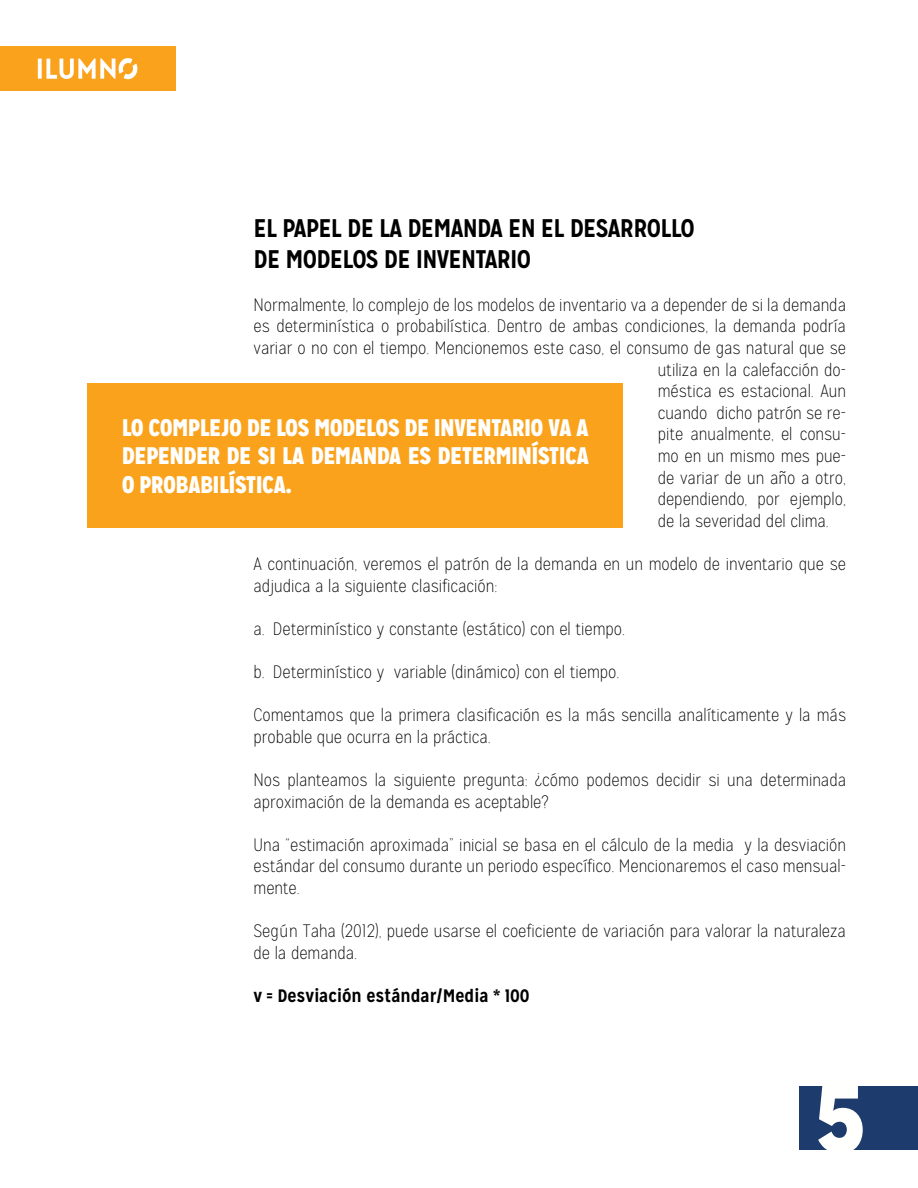
<style>
.page{position:relative;width:918px;height:1188px;background:#fff}
.page>*{position:absolute;margin:0;border:0;box-sizing:border-box;transform-origin:0 0}
.t1{font:900 97.5px "Mission Gothic";color:#fffffe}
.t2{font:700 25.5px/30.6px "Mission Gothic";letter-spacing:-.03em;color:#000}
.t3{font:900 24px/28.8px "Mission Gothic";color:#fff;text-align:justify}
.t4{font:100 18px/21.6px "Mission Gothic";color:#000}
.t5{font:700 18px "Mission Gothic";color:#000}
</style>
<div class="page">
<div style="left:799px;top:1087px;width:119px;height:63px;background:#1d3c6d"></div>
<div style="left:0;top:46px;width:175px;height:45px;background:#faa21b"></div>
<svg style="left:38px;top:58px;width:99px;height:21px"></svg>
<div style="left:88px;top:383px;width:535px;height:145px;background:#faa21b"></div>
<h2 class="t2" style="left:254px;top:213px;width:443px">EL PAPEL DE LA DEMANDA EN EL DESARROLLO<br>DE MODELOS DE INVENTARIO</h2>
<p class="t4" style="left:254px;top:294px;width:594px">Normalmente, lo complejo de los modelos de inventario va a depender de si la demanda</p>
<p class="t4" style="left:254px;top:316px;width:594px">es determinística o probabilística. Dentro de ambas condiciones, la demanda podría</p>
<p class="t4" style="left:254px;top:337px;width:594px">variar o no con el tiempo. Mencionemos este caso, el consumo de gas natural que se</p>
<p class="t4" style="left:658px;top:359px;width:190px">utiliza en la calefacción do-</p>
<p class="t4" style="left:658px;top:380px;width:190px">méstica es estacional. Aun</p>
<p class="t4" style="left:658px;top:402px;width:190px">cuando dicho patrón se re-</p>
<p class="t4" style="left:658px;top:424px;width:190px">pite anualmente, el consu-</p>
<p class="t4" style="left:658px;top:445px;width:190px">mo en un mismo mes pue-</p>
<p class="t4" style="left:658px;top:467px;width:190px">de variar de un año a otro,</p>
<p class="t4" style="left:658px;top:488px;width:190px">dependiendo, por ejemplo,</p>
<p class="t4" style="left:658px;top:510px;width:173px">de la severidad del clima.</p>
<p class="t4" style="left:254px;top:553px;width:594px">A continuación, veremos el patrón de la demanda en un modelo de inventario que se adjudica a la siguiente clasificación:</p>
<p class="t4" style="left:254px;top:618px;width:373px">a. Determinístico y constante (estático) con el tiempo.</p>
<p class="t4" style="left:254px;top:661px;width:368px">b. Determinístico y variable (dinámico) con el tiempo.</p>
<p class="t4" style="left:254px;top:704px;width:594px">Comentamos que la primera clasificación es la más sencilla analíticamente y la más probable que ocurra en la práctica.</p>
<p class="t4" style="left:254px;top:769px;width:594px">Nos planteamos la siguiente pregunta: ¿cómo podemos decidir si una determinada aproximación de la demanda es aceptable?</p>
<p class="t4" style="left:254px;top:834px;width:594px;text-align:justify">Una “estimación aproximada” inicial se basa en el cálculo de la media y la desviación estándar del consumo durante un periodo específico. Mencionaremos el caso mensual&shy;mente.</p>
<p class="t4" style="left:254px;top:920px;width:594px">Según Taha (2012), puede usarse el coeficiente de variación para valorar la naturaleza de la demanda.</p>
<p class="t5" style="left:254px;top:984px;width:278px">v = Desviación estándar/Media * 100</p>
<h3 class="t3" style="left:122px;top:413px;width:468px">LO COMPLEJO DE LOS MODELOS DE INVENTARIO VA A DEPENDER DE SI LA DEMANDA ES DETERMINÍSTICA O PROBABILÍSTICA.</h3>
<h1 class="t1" style="left:814px;top:1054px;width:52px">5</h1>
</div>
